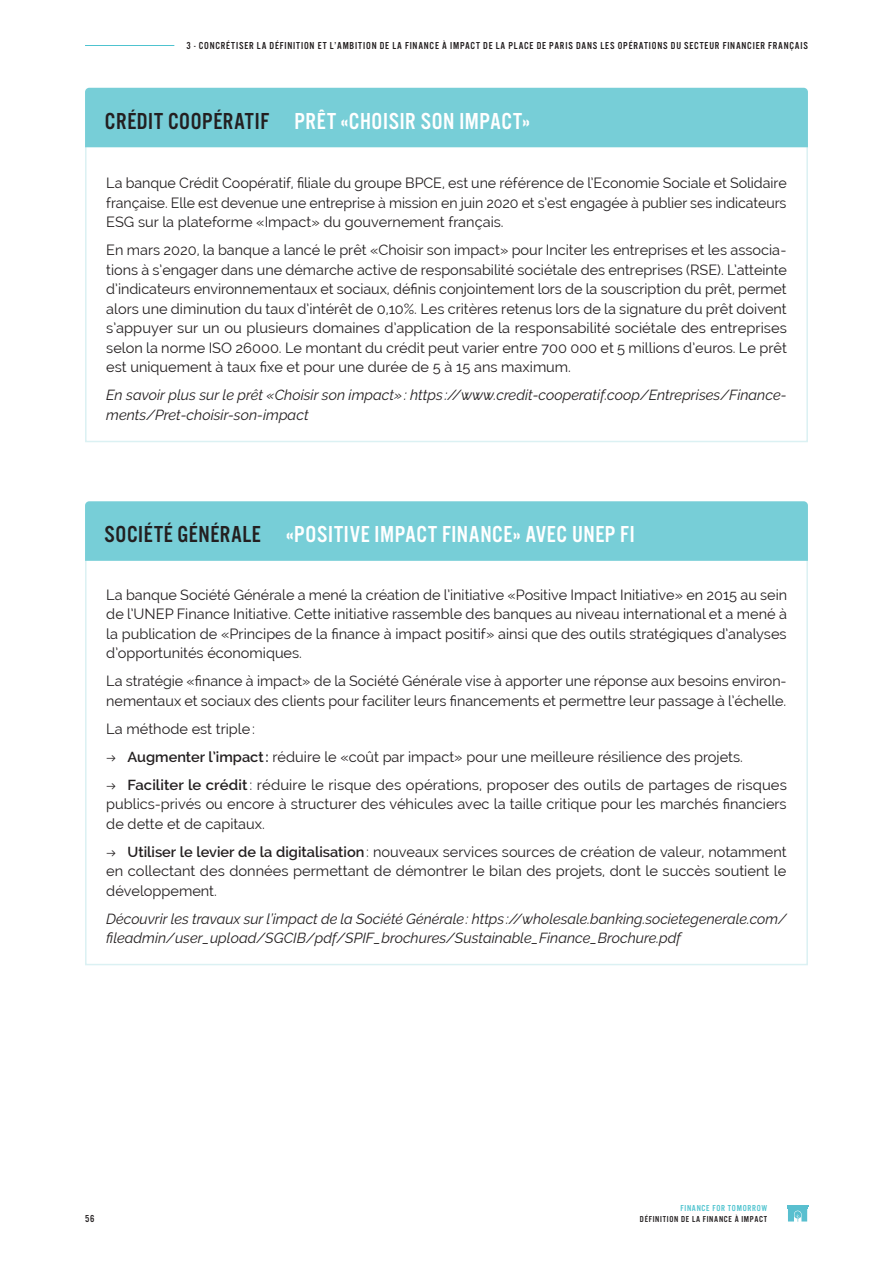
<style>
.page{position:relative;width:893px;height:1263px;background:#fff}
.page>*{position:absolute;margin:0;border:0;box-sizing:border-box;transform-origin:0 0}
.T2{font:24px "Alternate Gothic FS Three";letter-spacing:.025em;color:#fff}
.texte_de_lecture{font:14.55px/19.5px "Raleway";color:#231f20;text-align:justify}
.texte_de_lecture-2{font:italic 14.55px/19.5px "Raleway";color:#231f20}
.t1{font:10.5px "Alternate Gothic FS Three";letter-spacing:.075em;color:#231f20}
.t2{font:9px "Alternate Gothic FS Three";letter-spacing:.075em;color:#231f20}
.t3{font:9px "Alternate Gothic FS Three";letter-spacing:.075em;color:#4ec3cf}
.s1{color:#231f20}
.s2{font-weight:600}
</style>
<div class="page">
<svg style="left:787px;top:1205px;width:21px;height:17px"></svg>
<hr style="left:85px;top:45px;width:89px;height:1px;background:#4ec3cf">
<div style="left:85px;top:88px;width:723px;height:59px;background:#77ced7"></div>
<div style="left:85px;top:501px;width:723px;height:60px;background:#77ced7"></div>
<p class="t1" style="left:187px;top:40px;width:623px">3 - CONCRÉTISER LA DÉFINITION ET L’AMBITION DE LA FINANCE À IMPACT DE LA PLACE DE PARIS DANS LES OPÉRATIONS DU SECTEUR FINANCIER FRANÇAIS</p>
<p class="T2" style="left:105px;top:109px;width:427px"><span class="s1">CRÉDIT COOPÉRATIF</span> PRÊT «CHOISIR SON IMPACT»</p>
<p class="texte_de_lecture" style="left:106px;top:173px;width:682px">La banque Crédit Coopératif, filiale du groupe BPCE, est une référence de l’Economie Sociale et Solidaire française. Elle est devenue une entreprise à mission en juin 2020 et s’est engagée à publier ses indicateurs ESG sur la plateforme «Impact» du gouvernement français.</p>
<p class="texte_de_lecture" style="left:106px;top:240px;width:682px">En mars 2020, la banque a lancé le prêt «Choisir son impact» pour Inciter les entreprises et les associa&shy;tions à s’engager dans une démarche active de responsabilité sociétale des entreprises (RSE). L’atteinte d’indicateurs environnementaux et sociaux, définis conjointement lors de la souscription du prêt, permet alors une diminution du taux d’intérêt de 0,10%. Les critères retenus lors de la signature du prêt doivent s’appuyer sur un ou plusieurs domaines d’application de la responsabilité sociétale des entreprises selon la norme ISO 26000. Le montant du crédit peut varier entre 700 000 et 5 millions d’euros. Le prêt est uniquement à taux fixe et pour une durée de 5 à 15 ans maximum.</p>
<p class="texte_de_lecture-2" style="left:106px;top:385px;width:682px">En savoir plus sur le prêt «Choisir son impact»: https ://www.credit-cooperatif.coop/Entreprises/Finance&shy;ments/Pret-choisir-son-impact</p>
<p class="T2" style="left:105px;top:521px;width:532px"><span class="s1">SOCIÉTÉ GÉNÉRALE</span> «POSITIVE IMPACT FINANCE» AVEC UNEP FI</p>
<p class="texte_de_lecture" style="left:106px;top:585px;width:682px">La banque Société Générale a mené la création de l’initiative «Positive Impact Initiative» en 2015 au sein de l’UNEP Finance Initiative. Cette initiative rassemble des banques au niveau international et a mené à la publication de «Principes de la finance à impact positif» ainsi que des outils stratégiques d’analyses d’opportunités économiques.</p>
<p class="texte_de_lecture" style="left:106px;top:671px;width:682px">La stratégie «finance à impact» de la Société Générale vise à apporter une réponse aux besoins environ&shy;nementaux et sociaux des clients pour faciliter leurs financements et permettre leur passage à l’échelle.</p>
<p class="texte_de_lecture" style="left:106px;top:719px;width:150px">La méthode est triple:</p>
<p class="texte_de_lecture" style="left:128px;top:747px;width:617px"><span class="s2">Augmenter l’impact:</span> réduire le «coût par impact» pour une meilleure résilience des projets.</p>
<p class="texte_de_lecture" style="left:106px;top:775px;width:682px;text-indent:21px"><span class="s2">Faciliter le crédit</span>: réduire le risque des opérations, proposer des outils de partages de risques publics-privés ou encore à structurer des véhicules avec la taille critique pour les marchés financiers de dette et de capitaux.</p>
<p class="texte_de_lecture" style="left:106px;top:842px;width:682px;text-indent:21px"><span class="s2">Utiliser le levier de la digitalisation</span>: nouveaux services sources de création de valeur, notamment en collectant des données permettant de démontrer le bilan des projets, dont le succès soutient le développement.</p>
<p class="texte_de_lecture-2" style="left:106px;top:909px;width:682px">Découvrir les travaux sur l’impact de la Société Générale: https ://wholesale.banking.societegenerale.com/ fileadmin/user_upload/SGCIB/pdf/SPIF_brochures/Sustainable_Finance_Brochure.pdf</p>
<p class="t3" style="left:680px;top:1203px;width:88px">FINANCE FOR TOMORROW</p>
<p class="t1" style="left:85px;top:1213px;width:11px">56</p>
<p class="t2" style="left:640px;top:1214px;width:129px">DÉFINITION DE LA FINANCE À IMPACT</p>
</div>
